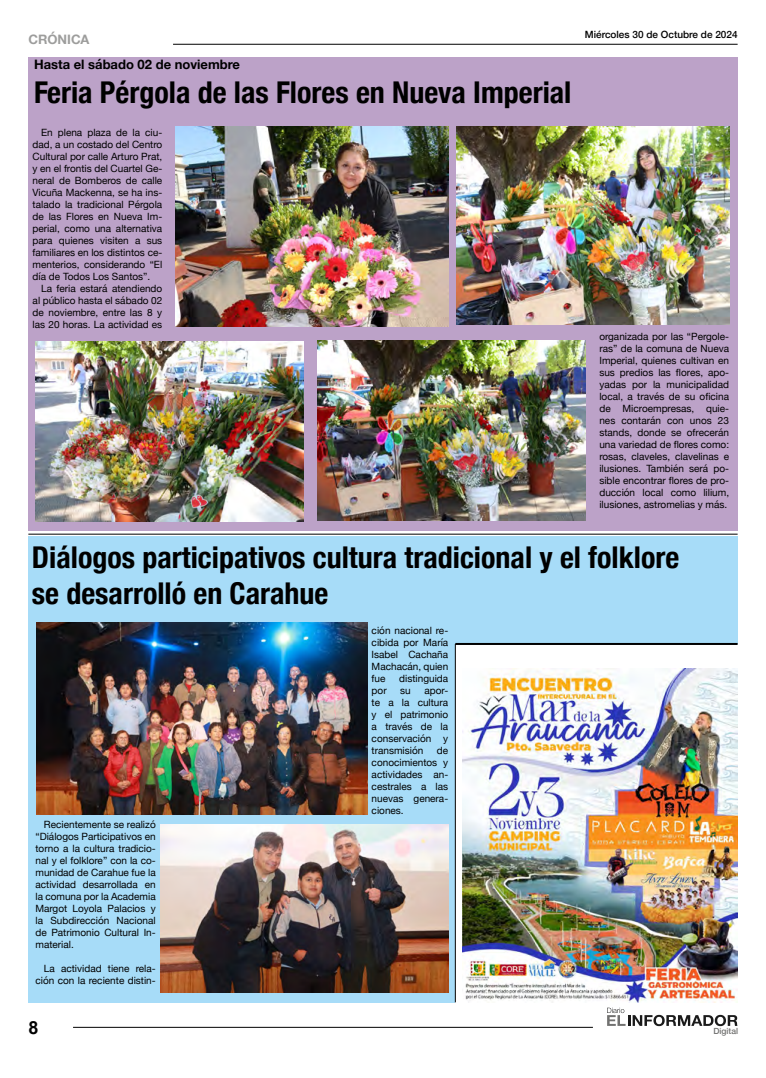
<style>
.page{position:relative;width:766px;height:1078px;background:#fff}
.page>*{position:absolute;margin:0;border:0;box-sizing:border-box;transform-origin:0 0}
.t1{font:700 condensed 30px/36px "Helvetica Neue";color:#000}
.t2{font:700 18px "Arial";color:#000}
.t3{font:700 13px "Helvetica Neue";color:#000}
.t4{font:700 13px "Helvetica Neue";color:#9d9d9c}
.t5{font:10px/12px "Helvetica Neue";color:#000;text-align:justify}
.t6{font:500 10px "Helvetica Neue";color:#000}
.t7{font:500 8.5px "Helvetica Neue";color:#717170}
</style>
<div class="page">
<hr style="left:173px;top:44px;width:564px;height:1px;background:#000">
<hr style="left:73px;top:1026px;width:519px;height:1px;background:#000">
<svg style="left:607px;top:1007px;width:130px;height:18px"></svg>
<div style="left:28px;top:57px;width:709px;height:473px;background:#bca2c8"></div>
<hr style="left:233px;top:1077px;width:131px;height:1px;background:#000">
<div style="left:28px;top:536px;width:709px;height:466px;background:#a7dcf8"></div>
<hr style="left:28px;top:534px;width:709px;height:1px;background:#000">
<img style="left:456px;top:126px;width:273px;height:199px">
<img style="left:175px;top:126px;width:273px;height:201px">
<img style="left:36px;top:342px;width:267px;height:180px">
<img style="left:317px;top:340px;width:268px;height:180px">
<img style="left:37px;top:622px;width:330px;height:192px">
<img style="left:160px;top:824px;width:288px;height:168px">
<div style="left:455px;top:643px;width:282px;height:359px;background:#fff"></div>
<img style="left:462px;top:668px;width:275px;height:334px">
<hr style="left:455px;top:642px;width:282px;height:2px;background:#000">
<hr style="left:455px;top:643px;width:1px;height:359px;background:#000">
<h3 class="t4" style="left:28px;top:29px;width:63px">CRÓNICA</h3>
<h1 class="t1" style="left:34px;top:72px;width:539px">Feria Pérgola de las Flores en Nueva Imperial</h1>
<p class="t5" style="left:33px;top:127px;width:131px;text-indent:8px">En plena plaza de la ciu&shy;dad, a un costado del Centro Cultural por calle Arturo Prat, y en el frontis del Cuartel Ge&shy;neral de Bomberos de calle Vicuña Mackenna, se ha ins&shy;talado la tradicional Pérgola de las Flores en Nueva Im&shy;perial, como una alternativa para quienes visiten a sus familiares en los distintos ce&shy;menterios, considerando “El día de Todos Los Santos”.</p>
<p class="t5" style="left:33px;top:283px;width:131px;text-indent:8px">La feria estará atendiendo al público hasta el sábado 02 de noviembre, entre las 8 y las 20 horas. La actividad es</p>
<h3 class="t3" style="left:34px;top:54px;width:207px">Hasta el sábado 02 de noviembre</h3>
<p class="t6" style="left:584px;top:27px;width:154px">Miércoles 30 de Octubre de 2024</p>
<p class="t5" style="left:599px;top:331px;width:131px">organizada por las “Pergole&shy;ras” de la comuna de Nueva Imperial, quienes cultivan en sus predios las flores, apo&shy;yadas por la municipalidad local, a través de su oficina de Microempresas, quie&shy;nes contarán con unos 23 stands, donde se ofrecerán una variedad de flores como: rosas, claveles, clavelinas e ilusiones. También será po&shy;sible encontrar flores de pro&shy;ducción local como lilium, ilusiones, astromelias y más.</p>
<h1 class="t1" style="left:32px;top:537px;width:648px">Diálogos participativos cultura tradicional y el folklore se desarrolló en Carahue</h1>
<p class="t5" style="left:371px;top:624px;width:78px">ción nacional re&shy;cibida por María Isabel Cachaña Machacán, quien fue</p>
<p class="t5" style="left:399px;top:672px;width:50px">distinguida</p>
<p class="t5" style="left:35px;top:818px;width:122px;text-indent:8px">Recientemente se realizó “Diálogos Participativos en torno a la cultura tradicio&shy;nal y el folklore” con la co&shy;munidad de Carahue fue la actividad desarrollada en la comuna por la Academia Margot Loyola Palacios y la Subdirección Nacional de Patrimonio Cultural In&shy;material.</p>
<p class="t5" style="left:35px;top:962px;width:122px;text-align:right">La actividad tiene rela&shy;ción con la reciente distin-</p>
<p class="t5" style="left:371px;top:684px;width:78px;text-indent:53px">apor&shy;te a la cultura y el patrimonio a través de la conservación y transmisión</p>
<p class="t5" style="left:371px;top:684px;width:16px">por</p>
<p class="t5" style="left:400px;top:684px;width:12px">su</p>
<p class="t5" style="left:371px;top:744px;width:78px;text-indent:65px">de conocimientos y actividades an&shy;cestrales a las nuevas genera&shy;ciones.</p>
<h2 class="t2" style="left:28px;top:1015px;width:12px">8</h2>
<p class="t7" style="left:713px;top:1023px;width:26px">Digital</p>
</div>
